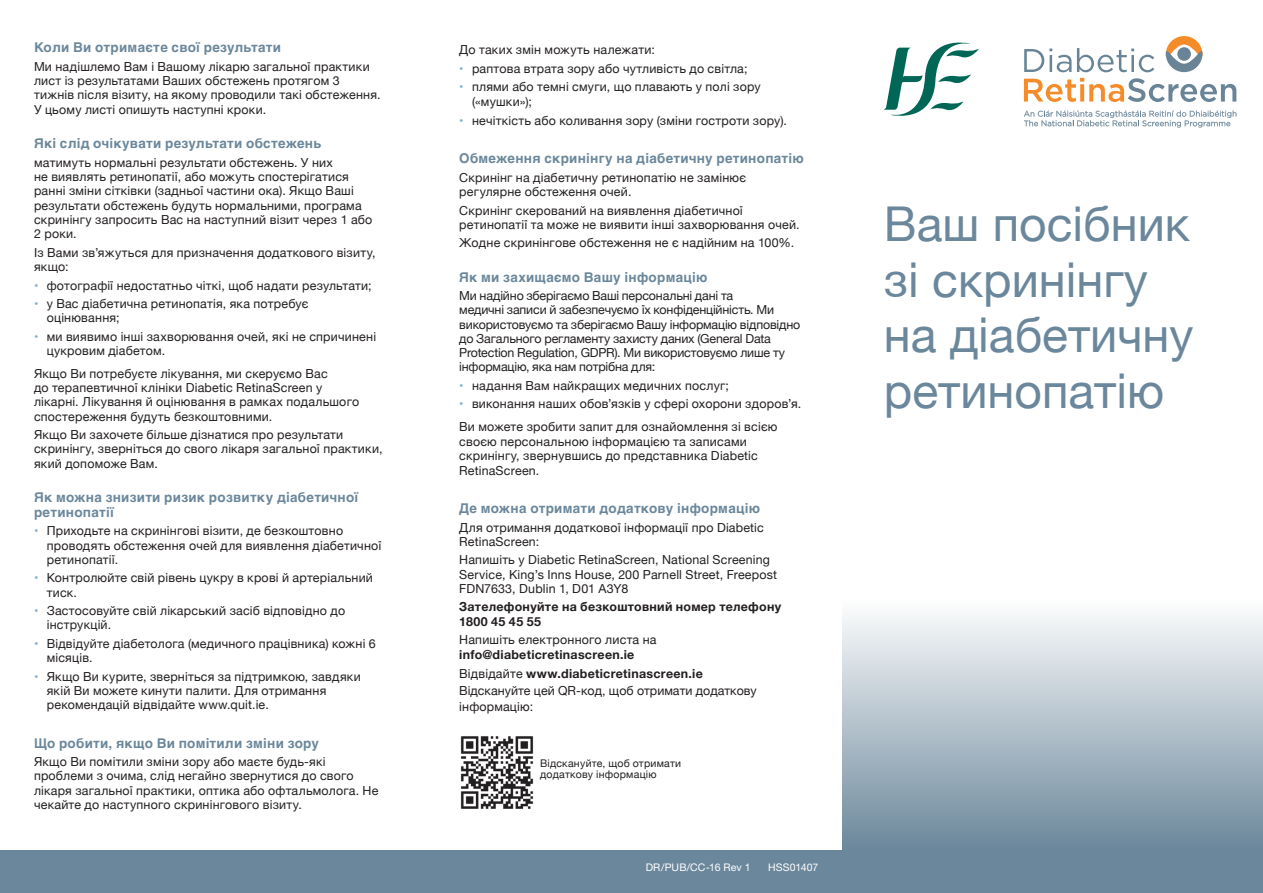
<style>
.page{position:relative;width:1263px;height:893px;background:#fff}
.page>*{position:absolute;margin:0;border:0;box-sizing:border-box;transform-origin:0 0}
.t1{font:48px/55.5px "Helvetica Neue";color:#6b879b}
.head_1{font:700 13.5px/15px "Helvetica LT Std";letter-spacing:.02em;color:#6b879b}
.head_1-2{font:12.45px/14.2px "Helvetica Neue";letter-spacing:.015em;color:#231f20}
.head_1-3{font:12.45px/14.2px "Helvetica Neue";letter-spacing:-.015em;color:#231f20}
.head_1-4{font:700 12.45px/14.2px "Helvetica Neue";letter-spacing:.02em;color:#231f20}
.head_1-5{font:10.5px "Helvetica Neue";letter-spacing:.02em;color:#231f20}
.body_text{font:10.5px "Helvetica Neue LT Pro";letter-spacing:.015em;color:#fff}
.s1{color:#7db1cd}
.s2{font-weight:400}
.s3{font-weight:700}
</style>
<div class="page">
<div style="left:0;top:850px;width:842px;height:43px;background:#6b879b"></div>
<div style="left:842px;top:600px;width:421px;height:293px;background:linear-gradient(to bottom,#fafbfb,#59788f)"></div>
<svg style="left:883px;top:43px;width:96px;height:73px"></svg>
<svg style="left:1024px;top:49px;width:47px;height:23px"></svg>
<svg style="left:1077px;top:48px;width:77px;height:24px"></svg>
<svg style="left:1024px;top:78px;width:212px;height:24px"></svg>
<svg style="left:1166px;top:36px;width:36px;height:36px"></svg>
<div style="left:1177px;top:47px;width:14px;height:14px;background:#688496;border-radius:50%"></div>
<svg style="left:1024px;top:110px;width:212px;height:18px"></svg>
<img style="left:460px;top:736px;width:74px;height:73px">
<p class="head_1" style="left:34px;top:40px;width:248px">Коли Ви отримаєте свої результати</p>
<p class="head_1-2" style="left:34px;top:60px;width:348px">Ми надішлемо Вам і Вашому лікарю загальної практики лист із результатами Ваших обстежень протягом 3 тижнів після візиту, на якому проводили такі обстеження.<br>У цьому листі опишуть наступні кроки.</p>
<p class="head_1" style="left:34px;top:136px;width:289px">Які слід очікувати результати обстежень</p>
<p class="head_1-2" style="left:34px;top:156px;width:340px">матимуть нормальні результати обстежень. У них<br>не виявлять ретинопатії, або можуть спостерігатися ранні зміни сітківки (задньої частини ока). Якщо Ваші результати обстежень будуть нормальними, програма скринінгу запросить Вас на наступний візит через 1 або 2 роки.</p>
<p class="head_1-2" style="left:34px;top:246px;width:343px">Із Вами зв’яжуться для призначення додаткового візиту, якщо:</p>
<p class="head_1-2" style="left:34px;top:279px;width:339px"><span class="s1">•</span> фотографії недостатньо чіткі, щоб надати результати;</p>
<p class="head_1-2" style="left:47px;top:297px;width:263px;text-indent:-13px"><span class="s1">•</span> у Вас діабетична ретинопатія, яка потребує оцінювання;</p>
<p class="head_1-2" style="left:47px;top:330px;width:331px;text-indent:-13px"><span class="s1">•</span> ми виявимо інші захворювання очей, які не спричинені цукровим діабетом.</p>
<p class="head_1-2" style="left:34px;top:367px;width:327px">Якщо Ви потребуєте лікування, ми скеруємо Вас<br>до терапевтичної клініки Diabetic RetinaScreen у лікарні. Лікування й оцінювання в рамках подальшого спостереження будуть безкоштовними.</p>
<p class="head_1-2" style="left:34px;top:428px;width:350px">Якщо Ви захочете більше дізнатися про результати скринінгу, зверніться до свого лікаря загальної практики, який допоможе Вам.</p>
<p class="head_1" style="left:34px;top:489px;width:326px">Як можна знизити ризик розвитку діабетичної ретинопатії</p>
<p class="head_1-2" style="left:47px;top:524px;width:336px;text-indent:-13px"><span class="s1">•</span> Приходьте на скринінгові візити, де безкоштовно проводять обстеження очей для виявлення діабетичної ретинопатії.</p>
<p class="head_1-2" style="left:47px;top:571px;width:328px;text-indent:-13px"><span class="s1">•</span> Контролюйте свій рівень цукру в крові й артеріальний тиск.</p>
<p class="head_1-2" style="left:47px;top:604px;width:300px;text-indent:-13px"><span class="s1">•</span> Застосовуйте свій лікарський засіб відповідно до інструкцій.</p>
<p class="head_1-2" style="left:47px;top:637px;width:331px;text-indent:-13px"><span class="s1">•</span> Відвідуйте діабетолога (медичного працівника) кожні 6 місяців.</p>
<p class="head_1-2" style="left:47px;top:670px;width:316px;text-indent:-13px"><span class="s1">•</span> Якщо Ви курите, зверніться за підтримкою, завдяки якій Ви можете кинути палити. Для отримання рекомендацій відвідайте www.quit.ie.</p>
<p class="head_1" style="left:34px;top:735px;width:287px">Що робити, якщо Ви помітили зміни зору</p>
<p class="head_1-2" style="left:34px;top:755px;width:346px">Якщо Ви помітили зміни зору або маєте будь-які проблеми з очима, слід негайно звернутися до свого лікаря загальної практики, оптика або офтальмолога. Не чекайте до наступного скринінгового візиту.</p>
<p class="head_1-2" style="left:459px;top:44px;width:197px">До таких змін можуть належати:</p>
<p class="head_1-2" style="left:459px;top:62px;width:290px"><span class="s1">•</span> раптова втрата зору або чутливість до світла;</p>
<p class="head_1-2" style="left:472px;top:81px;width:290px;text-indent:-13px"><span class="s1">•</span> плями або темні смуги, що плавають у полі зору («мушки»);</p>
<p class="head_1-2" style="left:459px;top:114px;width:329px"><span class="s1">•</span> нечіткість або коливання зору (зміни гостроти зору).</p>
<p class="head_1" style="left:459px;top:151px;width:346px">Обмеження скринінгу на діабетичну ретинопатію</p>
<p class="head_1-2" style="left:459px;top:171px;width:288px">Скринінг на діабетичну ретинопатію не замінює регулярне обстеження очей.</p>
<p class="head_1-2" style="left:459px;top:204px;width:342px">Скринінг скерований на виявлення діабетичної ретинопатії та може не виявити інші захворювання очей.</p>
<p class="head_1-2" style="left:459px;top:237px;width:337px">Жодне скринінгове обстеження не є надійним на 100%.</p>
<p class="head_1" style="left:459px;top:269px;width:250px">Як ми захищаємо Вашу інформацію</p>
<p class="head_1-3" style="left:459px;top:289px;width:343px">Ми надійно зберігаємо Ваші персональні дані та<br>медичні записи й забезпечуємо їх конфіденційність. Ми використовуємо та зберігаємо Вашу інформацію відповідно до Загального регламенту захисту даних (General Data Protection Regulation, GDPR). Ми використовуємо лише ту інформацію, яка нам потрібна для:</p>
<p class="head_1-2" style="left:459px;top:379px;width:271px"><span class="s1">•</span> надання Вам найкращих медичних послуг;</p>
<p class="head_1-2" style="left:459px;top:398px;width:344px"><span class="s1">•</span> виконання наших обов’язків у сфері охорони здоров’я.</p>
<p class="head_1-2" style="left:459px;top:420px;width:320px">Ви можете зробити запит для ознайомлення зі всією своєю персональною інформацією та записами скринінгу, звернувшись до представника Diabetic RetinaScreen.</p>
<p class="head_1" style="left:459px;top:501px;width:302px">Де можна отримати додаткову інформацію</p>
<p class="head_1-2" style="left:459px;top:521px;width:306px">Для отримання додаткової інформації про Diabetic<br>RetinaScreen:</p>
<p class="head_1-2" style="left:459px;top:554px;width:319px">Напишіть у Diabetic RetinaScreen, National Screening<br>Service, King’s Inns House, 200 Parnell Street, Freepost<br>FDN7633, Dublin 1, D01 A3Y8</p>
<p class="head_1-4" style="left:459px;top:600px;width:323px">Зателефонуйте на безкоштовний номер телефону<br>1800 45 45 55</p>
<p class="head_1-4" style="left:459px;top:633px;width:199px;line-height:14.9px"><span class="s2">Напишіть електронного листа на </span>info@diabeticretinascreen.ie</p>
<p class="head_1-2" style="left:459px;top:665px;width:299px;line-height:17.7px">Відвідайте <span class="s3">www.diabeticretinascreen.ie<br></span>Відскануйте цей QR-код, щоб отримати додаткову</p>
<p class="head_1-2" style="left:459px;top:700px;width:76px">інформацію:</p>
<p class="head_1-5" style="left:540px;top:756px;width:143px">Відскануйте, щоб отримати</p>
<p class="head_1-5" style="left:540px;top:766px;width:118px">додаткову інформацію</p>
<p class="body_text" style="left:646px;top:860px;width:106px">DR/PUB/CC-16 Rev 1</p>
<p class="body_text" style="left:768px;top:860px;width:52px">HSS01407</p>
<p class="t1" style="left:884px;top:199px;width:311px">Ваш посібник зі скринінгу на діабетичну ретинопатію</p>
</div>
